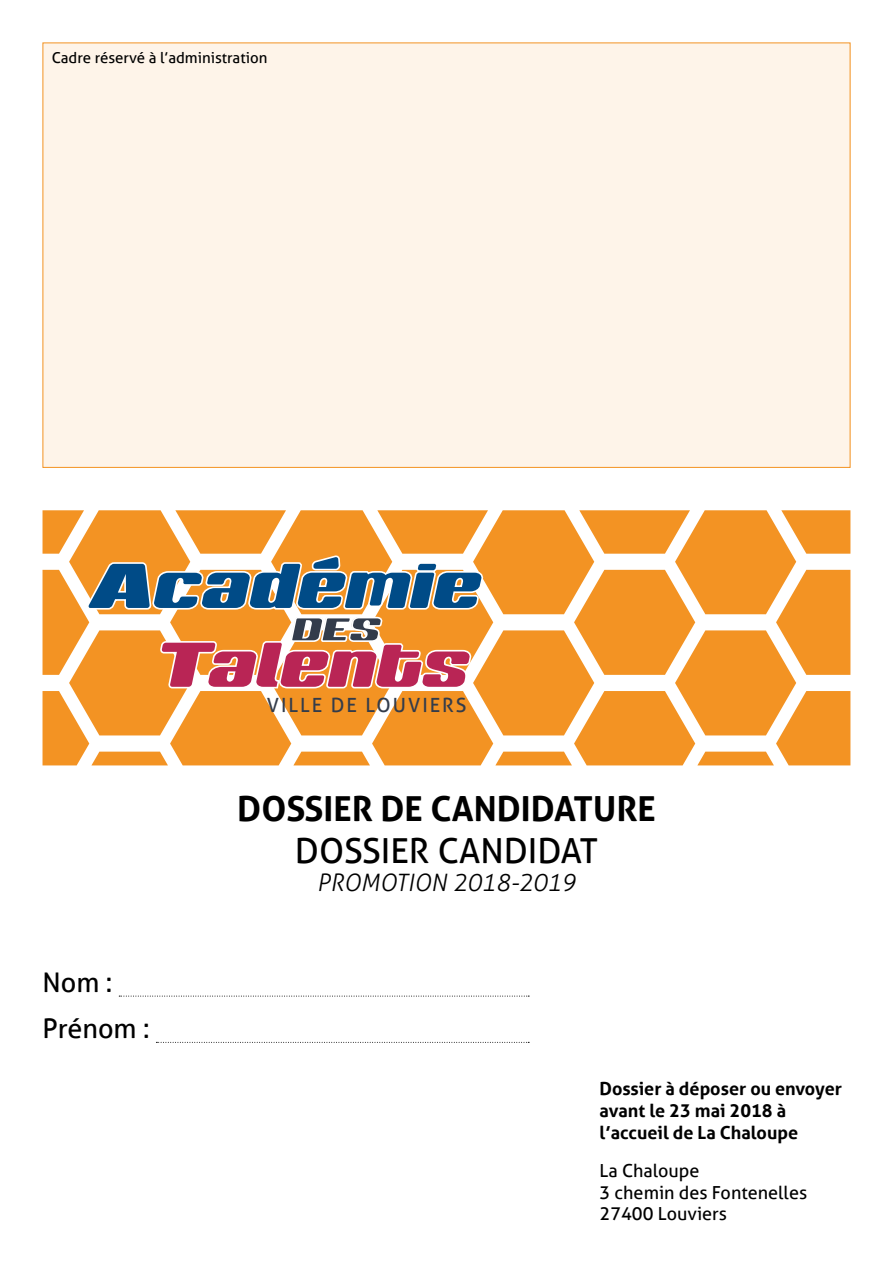
<style>
.page{position:relative;width:893px;height:1263px;background:#fff}
.page>*{position:absolute;margin:0;border:0;box-sizing:border-box;transform-origin:0 0}
.t1{font:italic 500 73.5px "Sneakers Pro";color:#004b87}
.t2{font:italic 500 73.5px "Sneakers Pro";color:#b92555}
.t3{font:italic 500 39.15px "Sneakers Pro";color:#333c4b}
.t4{font:700 34.5px "Aller";color:#000}
.t5{font:34.5px "Aller";color:#000}
.t6{font:27px/46.2px "Aller";color:#000}
.t7{font:italic 300 24px "Aller";color:#000}
.t8{font:19.65px "Aller";letter-spacing:.1em;color:#333c4b}
.t9{font:700 18px/21.6px "Aller";color:#000}
.t10{font:18px/21.6px "Aller";color:#000}
.t11{font:15px "Aller";color:#000}
</style>
<div class="page">
<svg style="left:43px;top:510px;width:807px;height:255px;fill:#f39323"></svg>
<svg style="left:88px;top:551px;width:397px;height:145px"></svg>
<div style="left:43px;top:43px;width:807px;height:424px;background:#fef4e9"></div>
<svg style="left:119px;top:996px;width:410px;height:1px"></svg>
<svg style="left:156px;top:1042px;width:373px;height:1px"></svg>
<p class="t11" style="left:52px;top:48px;width:217px">Cadre réservé à l’administration</p>
<h1 class="t1" style="left:87px;top:534px;width:392px">Académie</h1>
<h1 class="t2" style="left:153px;top:613px;width:314px">Talents</h1>
<h2 class="t3" style="left:290px;top:602px;width:91px">DES</h2>
<p class="t8" style="left:267px;top:693px;width:201px">VILLE DE LOUVIERS</p>
<h3 class="t6" style="left:43px;top:959px;width:109px">Nom :<br>Prénom :</h3>
<h3 class="t4" style="left:237px;top:788px;width:420px">DOSSIER DE CANDIDATURE</h3>
<h3 class="t5" style="left:295px;top:829px;width:305px">DOSSIER CANDIDAT</h3>
<h3 class="t7" style="left:317px;top:868px;width:261px">PROMOTION 2018-2019</h3>
<p class="t9" style="left:600px;top:1078px;width:244px">Dossier à déposer ou envoyer avant le 23 mai 2018 à l’accueil de La Chaloupe</p>
<p class="t10" style="left:600px;top:1160px;width:209px">La Chaloupe<br>3 chemin des Fontenelles<br>27400 Louviers</p>
</div>
